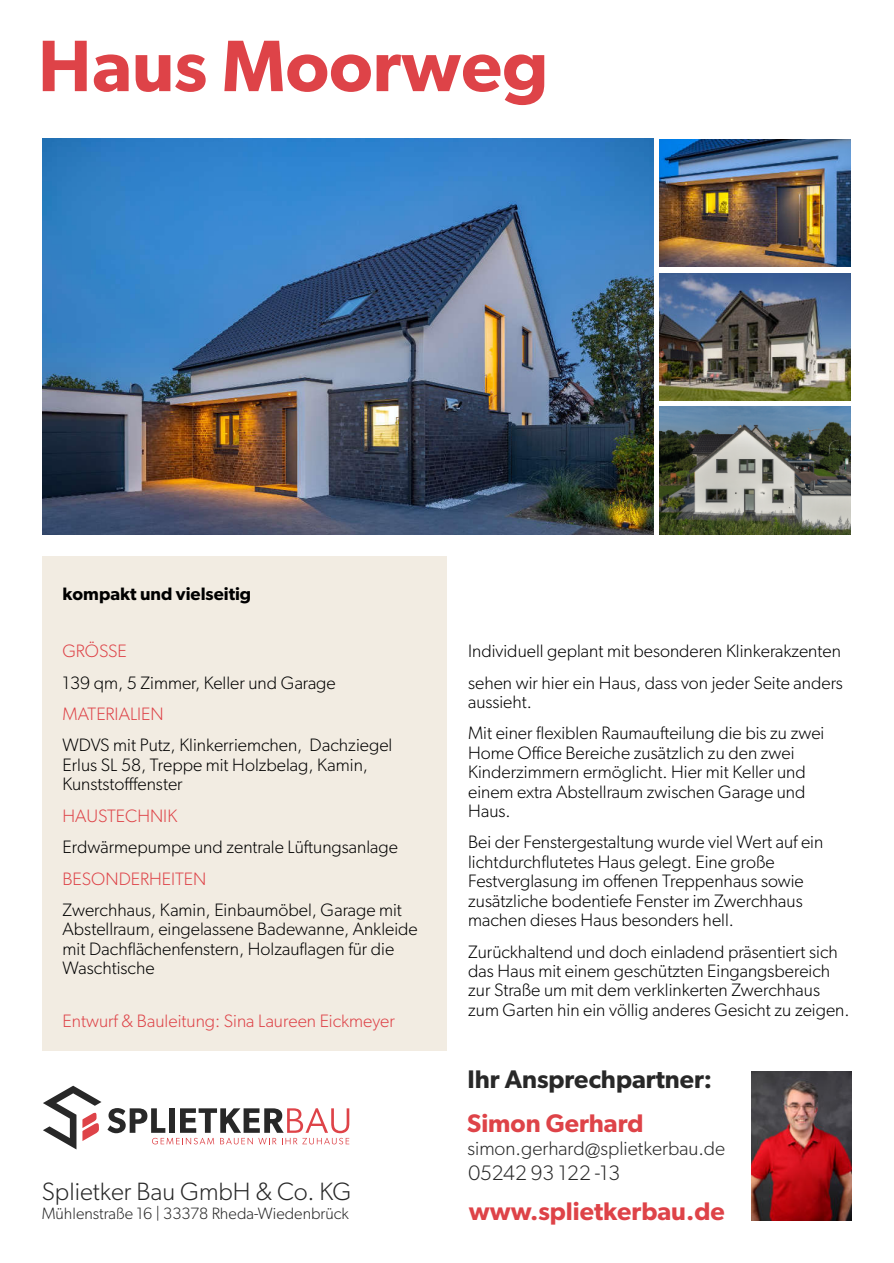
<style>
.page{position:relative;width:894px;height:1263px;background:#fff}
.page>*{position:absolute;margin:0;border:0;box-sizing:border-box;transform-origin:0 0}
.t1{font:600 73.05px "Gibson";color:#de4348}
.t2{font:600 25.5px "Gibson";color:#de4348}
.t3{font:600 25.5px "Gibson";color:#282828}
.t4{font:300 25.05px "Gibson";color:#282828}
.t5{font:300 21px "Gibson";color:#282828}
.t6{font:300 19.65px "Gibson";color:#282828}
.t7{font:300 18px/19.5px "Gibson";color:#000}
.t8{font:300 18px "Gibson";color:#de4348}
.t9{font:600 18px "Gibson";color:#000}
.t10{font:300 16.5px "Gibson";color:#282828}
</style>
<div class="page">
<div style="left:43px;top:556px;width:403px;height:495px;background:#f2ece2"></div>
<svg style="left:43px;top:1086px;width:58px;height:63px"></svg>
<svg style="left:107px;top:1108px;width:242px;height:36px"></svg>
<img style="left:43px;top:139px;width:610px;height:395px">
<img style="left:659px;top:407px;width:191px;height:127px">
<img style="left:659px;top:273px;width:191px;height:128px">
<img style="left:659px;top:139px;width:191px;height:128px">
<img style="left:751px;top:1071px;width:99px;height:149px">
<h1 class="t1" style="left:38px;top:33px;width:511px">Haus Moorweg</h1>
<p class="t9" style="left:63px;top:586px;width:190px">kompakt und vielseitig</p>
<p class="t8" style="left:63px;top:643px;width:66px">GRÖSSE</p>
<p class="t7" style="left:63px;top:673px;width:274px">139 qm, 5 Zimmer, Keller und Garage</p>
<p class="t8" style="left:63px;top:706px;width:102px">MATERIALIEN</p>
<p class="t7" style="left:63px;top:736px;width:331px">WDVS mit Putz, Klinkerriemchen, Dachziegel<br>Erlus SL 58, Treppe mit Holzbelag, Kamin,<br>Kunststofffenster</p>
<p class="t8" style="left:63px;top:807px;width:116px">HAUSTECHNIK</p>
<p class="t7" style="left:63px;top:838px;width:337px">Erdwärmepumpe und zentrale Lüftungsanlage</p>
<p class="t8" style="left:63px;top:870px;width:145px">BESONDERHEITEN</p>
<p class="t7" style="left:63px;top:901px;width:356px">Zwerchhaus, Kamin, Einbaumöbel, Garage mit Abstellraum, eingelassene Badewanne, Ankleide mit Dachflächenfenstern, Holzauflagen für die Waschtische</p>
<p class="t8" style="left:63px;top:1013px;width:333px">Entwurf &amp; Bauleitung: Sina Laureen Eickmeyer</p>
<h3 class="t4" style="left:42px;top:1180px;width:311px">Splietker Bau GmbH &amp; Co. KG</h3>
<p class="t10" style="left:42px;top:1205px;width:308px">Mühlenstraße 16 | 33378 Rheda-Wiedenbrück</p>
<p class="t7" style="left:468px;top:636px;width:376px;line-height:31.3px">Individuell geplant mit besonderen Klinkerakzenten sehen wir hier ein Haus, dass von jeder Seite anders</p>
<p class="t7" style="left:468px;top:687px;width:357px;line-height:31.3px">aussieht.<br>Mit einer flexiblen Raumaufteilung die bis zu zwei</p>
<p class="t7" style="left:468px;top:744px;width:339px">Home Office Bereiche zusätzlich zu den zwei Kinderzimmern ermöglicht. Hier mit Keller und einem extra Abstellraum zwischen Garage und Haus.</p>
<p class="t7" style="left:468px;top:833px;width:356px">Bei der Fenstergestaltung wurde viel Wert auf ein lichtdurchflutetes Haus gelegt. Eine große Festverglasung im offenen Treppenhaus sowie zusätzliche bodentiefe Fenster im Zwerchhaus machen dieses Haus besonders hell.</p>
<p class="t7" style="left:468px;top:942px;width:383px">Zurückhaltend und doch einladend präsentiert sich das Haus mit einem geschützten Eingangsbereich zur Straße um mit dem verklinkerten Zwerchhaus zum Garten hin ein völlig anderes Gesicht zu zeigen.</p>
<h2 class="t3" style="left:467px;top:1068px;width:246px">Ihr Ansprechpartner:</h2>
<h2 class="t2" style="left:467px;top:1111px;width:178px">Simon Gerhard</h2>
<p class="t6" style="left:467px;top:1139px;width:259px">simon.gerhard@splietkerbau.de</p>
<p class="t5" style="left:468px;top:1163px;width:153px">05242 93 122 -13</p>
<h2 class="t2" style="left:468px;top:1200px;width:257px">www.splietkerbau.de</h2>
</div>
